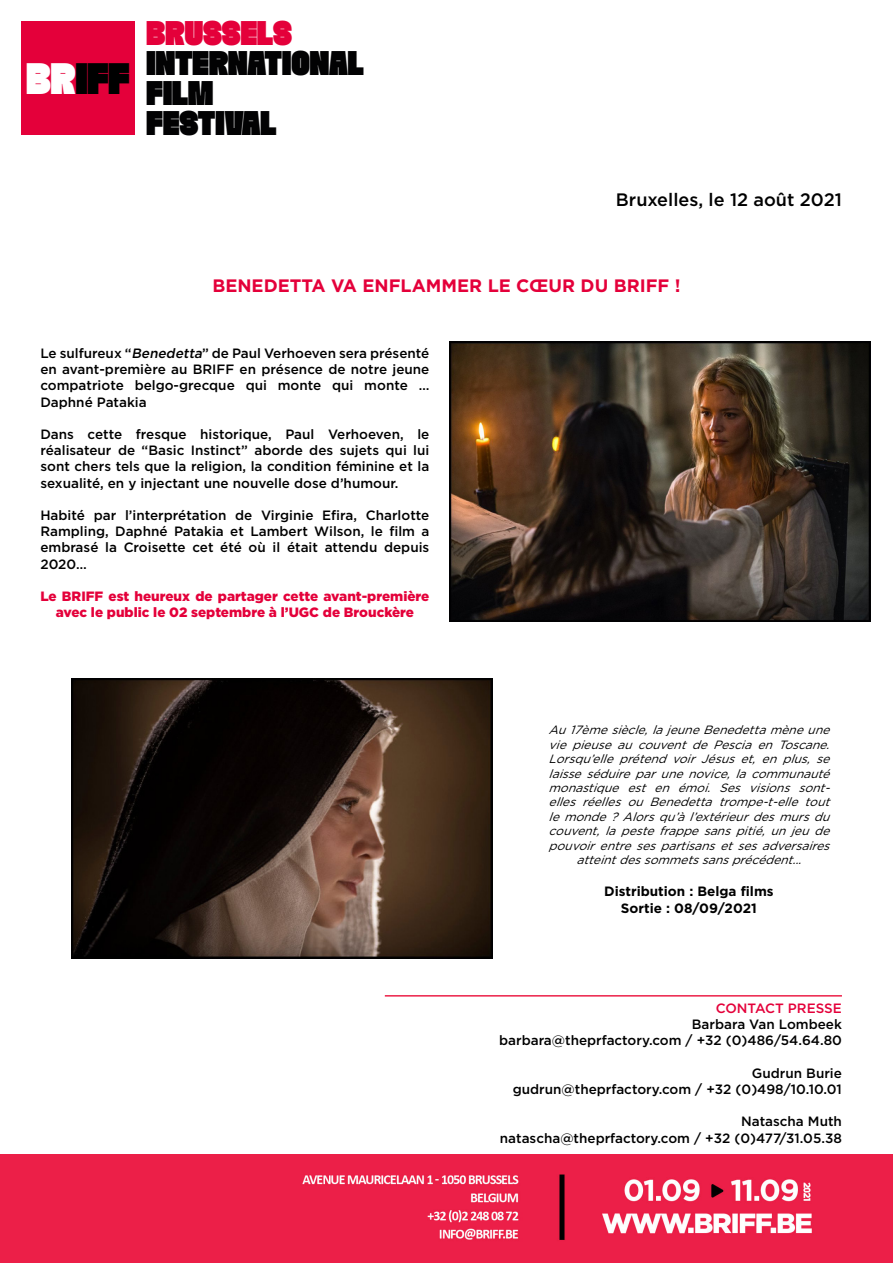
<style>
.page{position:relative;width:893px;height:1263px;background:#fff}
.page>*{position:absolute;margin:0;border:0;box-sizing:border-box;transform-origin:0 0}
.t1{font:900 41.1px "Faction Personal";color:#000}
.t2{font:900 31.95px/29.8px "Faction Personal";color:#020203}
.t3{font:900 31.95px "Faction Personal";color:#e4003a}
.t4{font:700 18px "Gotham";color:#e4003a}
.t5{font:500 18px "Gotham";color:#000}
.t6{font:500 13.5px/16.2px "Gotham";color:#000;text-align:right}
.t7{font:900 13.5px/16.2px "Gotham";color:#e4003a;text-align:center}
.t8{font:700 13.5px/16.2px "Gotham";color:#000;text-align:center}
.t9{font:500 13.5px "Gotham";color:#e4003a}
.t10{font:italic 12px/14.4px "Gotham";color:#000;text-align:center}
.s1{color:#fff}
.s2{font-style:italic}
</style>
<div class="page">
<div style="left:21px;top:21px;width:114px;height:114px;background:#e4003a"></div>
<img style="left:0;top:1154px;width:893px;height:109px">
<hr style="left:385px;top:995px;width:457px;height:1px;background:#ec1f48">
<img style="left:450px;top:341px;width:421px;height:281px">
<img style="left:71px;top:678px;width:421px;height:281px">
<h1 class="t1" style="left:27px;top:50px;width:105px"><span class="s1">BR</span>IFF</h1>
<h2 class="t3" style="left:147px;top:11px;width:147px">BRUSSELS</h2>
<h2 class="t2" style="left:147px;top:46px;width:219px">INTERNATIONAL<br>FILM<br>FESTIVAL</h2>
<h3 class="t5" style="left:616px;top:188px;width:228px">Bruxelles, le 12 août 2021</h3>
<h3 class="t4" style="left:212px;top:275px;width:470px">BENEDETTA VA ENFLAMMER LE CŒUR DU BRIFF !</h3>
<p class="t6" style="left:40px;top:345px;width:390px;text-align:justify">Le sulfureux “<span class="s2">Benedetta</span>” de Paul Verhoeven sera présenté en avant-première au BRIFF en présence de notre jeune compatriote belgo-grecque qui monte qui monte … Daphné Patakia</p>
<p class="t6" style="left:40px;top:426px;width:390px;text-align:justify">Dans cette fresque historique, Paul Verhoeven, le réalisateur de “Basic Instinct” aborde des sujets qui lui sont chers tels que la religion, la condition féminine et la sexualité, en y injectant une nouvelle dose d’humour.</p>
<p class="t6" style="left:40px;top:507px;width:390px;text-align:justify">Habité par l’interprétation de Virginie Efira, Charlotte Rampling, Daphné Patakia et Lambert Wilson, le film a embrasé la Croisette cet été où il était attendu depuis 2020…</p>
<p class="t7" style="left:40px;top:588px;width:390px">Le BRIFF est heureux de partager cette avant-première avec le public le 02 septembre à l’UGC de Brouckère</p>
<p class="t10" style="left:549px;top:723px;width:288px">Au17èmesiècle,lajeuneBenedettamèneune vie pieuse au couvent de Pescia en Toscane.<br>Lorsqu’elle prétend voir Jésus et, en plus, se laisseséduireparunenovice,lacommunauté monastique est en émoi. Ses visions sont&shy;elles réelles ou Benedetta trompe-t-elle tout lemonde?Alorsqu’àl’extérieurdesmursdu couvent,lapestefrappesanspitié,unjeude pouvoirentresespartisansetsesadversaires atteintdessommetssansprécédent...</p>
<p class="t8" style="left:604px;top:883px;width:171px">Distribution : Belga films<br>Sortie : 08/09/2021</p>
<p class="t9" style="left:716px;top:999px;width:128px">CONTACT PRESSE</p>
<p class="t6" style="left:499px;top:1016px;width:344px">Barbara Van Lombeek<br>barbara@theprfactory.com / +32 (0)486/54.64.80</p>
<p class="t6" style="left:513px;top:1065px;width:331px">Gudrun Burie<br>gudrun@theprfactory.com / +32 (0)498/10.10.01</p>
<p class="t6" style="left:500px;top:1113px;width:344px">Natascha Muth<br>natascha@theprfactory.com / +32 (0)477/31.05.38</p>
</div>
